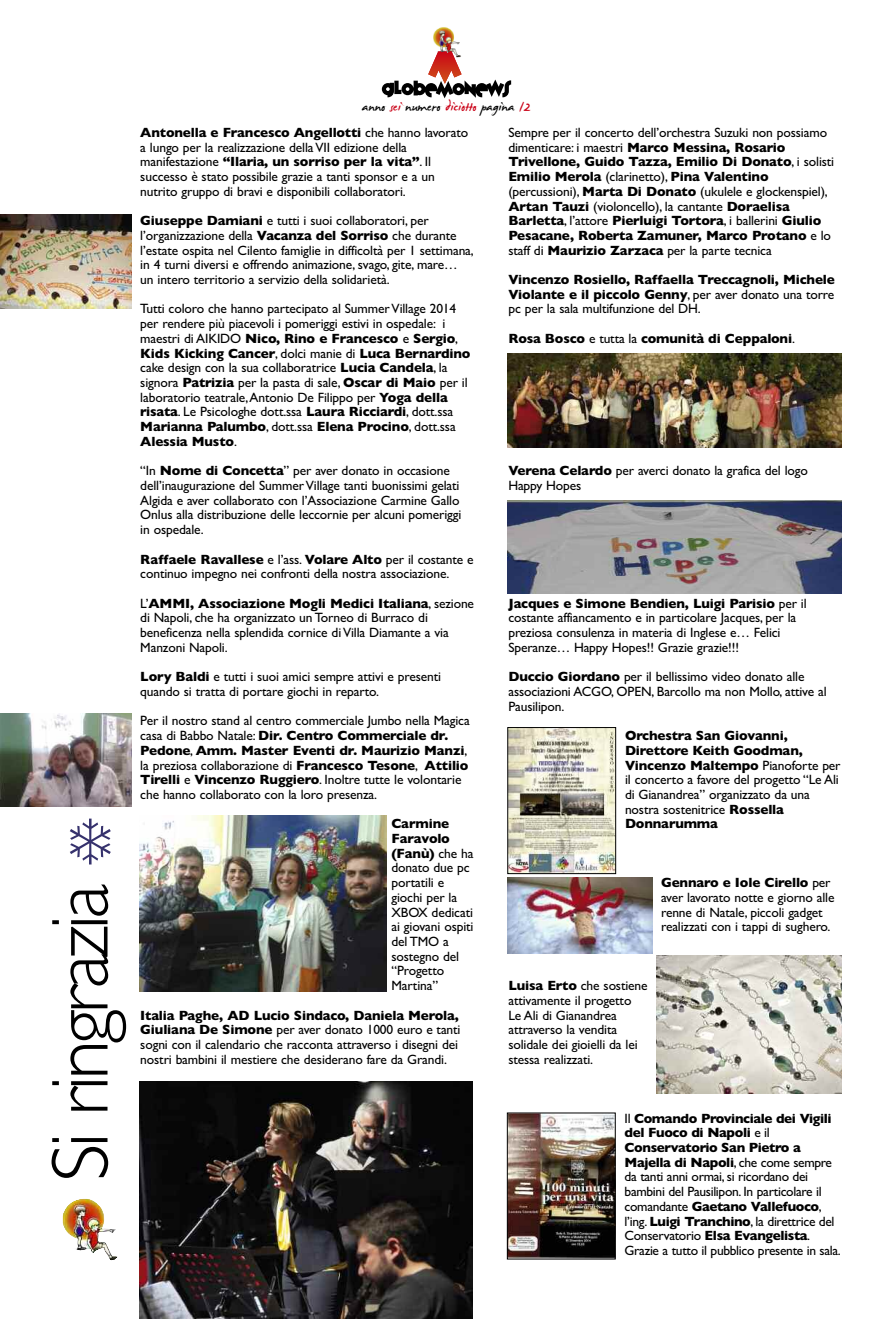
<style>
.page{position:relative;width:893px;height:1319px;background:#fff}
.page>*{position:absolute;margin:0;border:0;box-sizing:border-box;transform-origin:0 0}
.t1{font:300 81px "Gill Sans";letter-spacing:-.05em;color:#000}
.t2{font:22.5px "James Fajardo";color:#000}
.t3{font:13.5px/14.7px "Gill Sans";letter-spacing:-.01em;color:#000}
.t4{font:700 13.5px/14.7px "Gill Sans";letter-spacing:-.01em;color:#000;text-align:justify}
.s1{color:#ca0016}
.s2{font-weight:700}
.s3{font-weight:400}
</style>
<div class="page">
<img style="left:433px;top:27px;width:27px;height:24px">
<svg style="left:382px;top:51px;width:129px;height:47px"></svg>
<img style="left:62px;top:1199px;width:55px;height:61px">
<svg style="left:70px;top:818px;width:41px;height:46px"></svg>
<img style="left:0;top:215px;width:132px;height:93px">
<img style="left:508px;top:354px;width:333px;height:93px">
<img style="left:508px;top:500px;width:334px;height:93px">
<img style="left:657px;top:955px;width:185px;height:138px">
<img style="left:0;top:713px;width:132px;height:93px">
<img style="left:509px;top:729px;width:105px;height:142px">
<div style="left:507px;top:727px;width:109px;height:146px;border:1px solid #000"></div>
<img style="left:509px;top:1114px;width:105px;height:143px">
<div style="left:507px;top:1112px;width:109px;height:147px;border:1px solid #000"></div>
<img style="left:507px;top:877px;width:145px;height:76px">
<img style="left:139px;top:815px;width:248px;height:176px">
<img style="left:139px;top:1081px;width:333px;height:237px">
<h1 class="t1" style="left:32px;top:1181px;width:299px;rotate:-90deg">Si ringrazia</h1>
<h2 class="t2" style="left:362px;top:95px;width:170px">anno <span class="s1">sei</span> numero <span class="s1">diciotto</span> pagina <span class="s1">12</span></h2>
<p class="t3" style="left:140px;top:125px;width:329px"><span class="s2">Antonella e Francesco Angellotti</span> che hanno lavorato a lungo per la realizzazione dellaVII edizione della manifestazione <span class="s2">“Ilaria, un sorriso per la vita”</span>. Il successo è stato possibile grazie a tanti sponsor e a un nutrito gruppo di bravi e disponibili collaboratori.</p>
<p class="t3" style="left:140px;top:213px;width:335px"><span class="s2">Giuseppe Damiani</span> e tutti i suoi collaboratori, per l’organizzazione della <span class="s2">Vacanza del Sorriso</span> che durante l’estate ospita nel Cilento famiglie in difficoltà per 1 settimana, in 4 turni diversi e offrendo animazione, svago, gite, mare… un intero territorio a servizio della solidarietà.</p>
<p class="t3" style="left:140px;top:301px;width:332px">Tutti coloro che hanno partecipato al SummerVillage 2014 per rendere più piacevoli i pomeriggi estivi in ospedale: i maestri di AIKIDO <span class="s2">Nico, Rino e Francesco</span> e <span class="s2">Sergio</span>, <span class="s2">Kids Kicking Cancer</span>, dolci manie di <span class="s2">Luca Bernardino </span>cake design con la sua collaboratrice <span class="s2">Lucia Candela</span>, la signora <span class="s2">Patrizia</span> per la pasta di sale, <span class="s2">Oscar di Maio</span> per il laboratorio teatrale,Antonio De Filippo per <span class="s2">Yoga della risata</span>. Le Psicologhe dott.ssa <span class="s2">Laura Ricciardi</span>, dott.ssa <span class="s2">Marianna Palumbo</span>, dott.ssa <span class="s2">Elena Procino</span>, dott.ssa <span class="s2">Alessia Musto</span>.</p>
<p class="t3" style="left:140px;top:463px;width:323px">“In <span class="s2">Nome di Concetta</span>” per aver donato in occasione dell’inaugurazione del SummerVillage tanti buonissimi gelati Algida e aver collaborato con l’Associazione Carmine Gallo Onlus alla distribuzione delle leccornie per alcuni pomeriggi in ospedale.</p>
<p class="t3" style="left:140px;top:551px;width:335px"><span class="s2">Raffaele Ravallese</span> e l’ass. <span class="s2">Volare Alto</span> per il costante e continuo impegno nei confronti della nostra associazione.</p>
<p class="t3" style="left:140px;top:595px;width:335px">L’<span class="s2">AMMI, Associazione Mogli Medici Italiana</span>, sezione di Napoli, che ha organizzato un Torneo di Burraco di beneficenza nella splendida cornice diVilla Diamante a via Manzoni Napoli.</p>
<p class="t3" style="left:140px;top:669px;width:302px"><span class="s2">Lory Baldi</span> e tutti i suoi amici sempre attivi e presenti quando si tratta di portare giochi in reparto.</p>
<p class="t3" style="left:140px;top:713px;width:331px">Per il nostro stand al centro commerciale Jumbo nella Magica casa di Babbo Natale: <span class="s2">Dir. Centro Commerciale dr.<br>Pedone</span>, <span class="s2">Amm. Master Eventi dr. Maurizio Manzi</span>, la preziosa collaborazione di <span class="s2">Francesco Tesone</span>, <span class="s2">Attilio Tirelli</span> e <span class="s2">Vincenzo Ruggiero</span>. Inoltre tutte le volontarie che hanno collaborato con la loro presenza.</p>
<p class="t3" style="left:391px;top:816px;width:84px"><span class="s2">Carmine<br>Faravolo (Fanù)</span> che ha donato due pc portatili e giochi per la<br>XBOX dedicati ai giovani ospiti del TMO a sostegno del “Progetto<br>Martina”</p>
<p class="t3" style="left:140px;top:1007px;width:322px"><span class="s2">Italia Paghe, AD Lucio Sindaco, Daniela Merola, Giuliana De Simone</span> per aver donato 1000 euro e tanti sogni con il calendario che racconta attraverso i disegni dei nostri bambini il mestiere che desiderano fare da Grandi.</p>
<p class="t3" style="left:508px;top:125px;width:327px">Sempre per il concerto dell’orchestra Suzuki non possiamo dimenticare: i maestri <span class="s2">Marco Messina, Rosario Trivellone, Guido Tazza, Emilio Di Donato</span>, i solisti <span class="s2">Emilio Merola</span> (clarinetto), <span class="s2">Pina Valentino </span>(percussioni), <span class="s2">Marta Di Donato</span> (ukulele e glockenspiel), <span class="s2">Artan Tauzi</span> (violoncello), la cantante <span class="s2">Doraelisa Barletta</span>, l’attore <span class="s2">Pierluigi Tortora</span>, i ballerini <span class="s2">Giulio Pesacane, Roberta Zamuner, Marco Protano</span> e lo staff di <span class="s2">Maurizio Zarzaca</span> per la parte tecnica</p>
<p class="t4" style="left:508px;top:272px;width:328px">Vincenzo Rosiello, Raffaella Treccagnoli, Michele Violante e il piccolo Genny<span class="s3">, per aver donato una torre pc per la sala multifunzione del DH.</span></p>
<p class="t4" style="left:508px;top:331px;width:288px">Rosa Bosco <span class="s3">e tutta la</span> comunità di Ceppaloni<span class="s3">.</span></p>
<p class="t3" style="left:508px;top:463px;width:301px"><span class="s2">Verena Celardo</span> per averci donato la grafica del logo<br>Happy Hopes</p>
<p class="t3" style="left:508px;top:595px;width:300px"><span class="s2">Jacques e Simone Bendien, Luigi Parisio</span> per il costante affiancamento e in particolare Jacques, per la preziosa consulenza in materia di Inglese e… Felici Speranze… Happy Hopes!! Grazie grazie!!!</p>
<p class="t3" style="left:508px;top:669px;width:320px"><span class="s2">Duccio Giordano</span> per il bellissimo video donato alle associazioni ACGO, OPEN, Barcollo ma non Mollo, attive al<br>Pausilipon.</p>
<p class="t3" style="left:625px;top:728px;width:217px"><span class="s2">Orchestra San Giovanni,<br>Direttore Keith Goodman,<br>Vincenzo Maltempo</span> Pianoforte per il concerto a favore del progetto “Le Ali di Gianandrea” organizzato da una nostra sostenitrice <span class="s2">Rossella<br>Donnarumma</span></p>
<p class="t3" style="left:661px;top:875px;width:175px"><span class="s2">Gennaro e Iole Cirello</span> per aver lavorato notte e giorno alle renne di Natale, piccoli gadget realizzati con i tappi di sughero.</p>
<p class="t3" style="left:508px;top:977px;width:141px"><span class="s2">Luisa Erto</span> che sostiene attivamente il progetto<br>Le Ali di Gianandrea attraverso la vendita solidale dei gioielli da lei stessa realizzati.</p>
<p class="t3" style="left:625px;top:1110px;width:218px">Il <span class="s2">Comando Provinciale dei Vigili del Fuoco di Napoli</span> e il <span class="s2">Conservatorio San Pietro a Majella di Napoli</span>, che come sempre da tanti anni ormai, si ricordano dei bambini del Pausilipon. In particolare il comandante <span class="s2">Gaetano Vallefuoco</span>, l’ing. <span class="s2">Luigi Tranchino</span>, la direttrice del Conservatorio <span class="s2">Elsa Evangelista</span>.<br>Grazie a tutto il pubblico presente in sala.</p>
</div>
